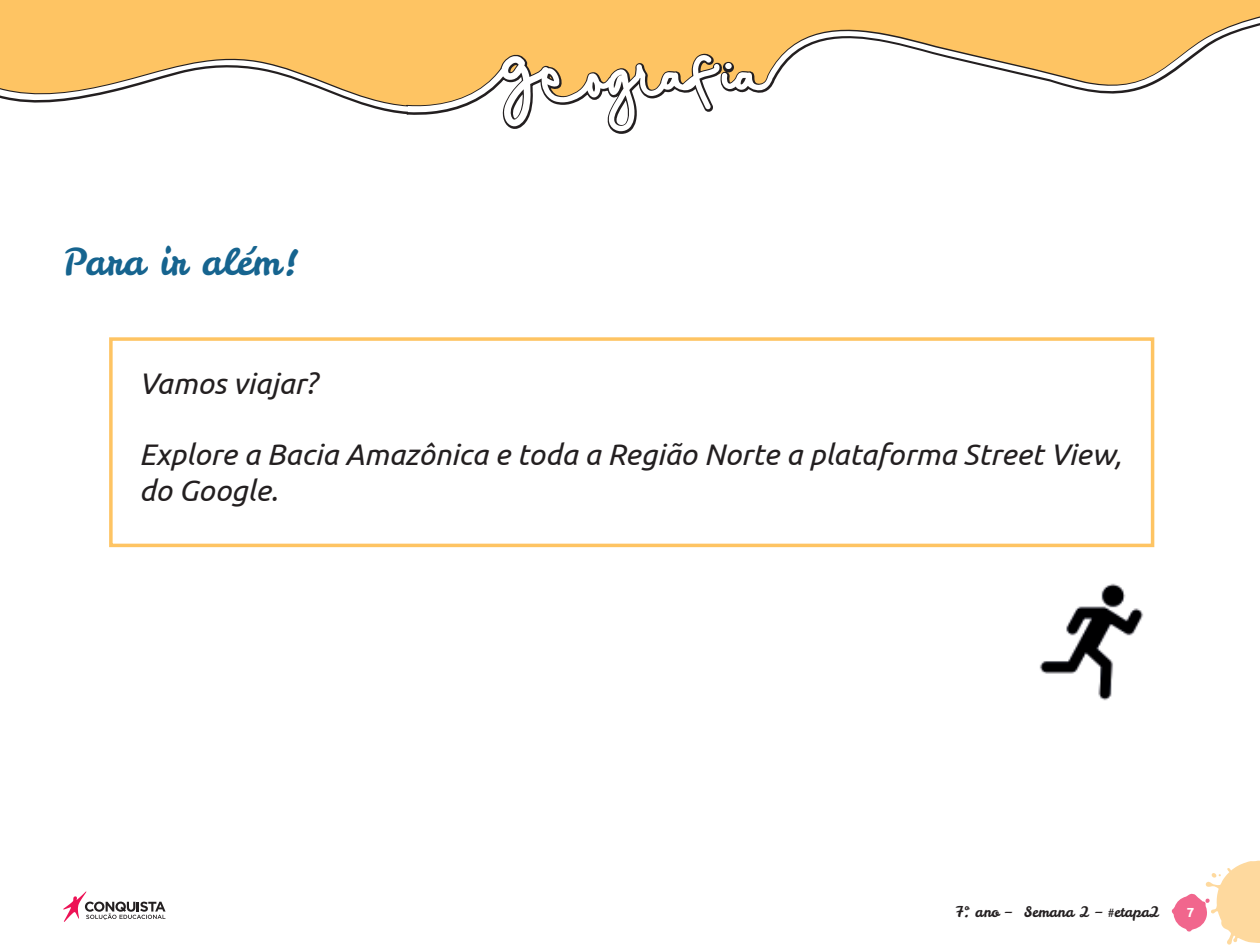
<style>
.page{position:relative;width:1260px;height:945px;background:#fff}
.page>*{position:absolute;margin:0;border:0;box-sizing:border-box;transform-origin:0 0}
.t1{font:36.75px "Leckerli One";color:#16648f}
.t2{font:italic 29.75px/35.7px "Ubuntu";color:#231f20}
.t3{font:14.35px "Leckerli One";color:#231f20}
.t4{font:700 13.12px "Ubuntu";color:#fff}
</style>
<div class="page">
<svg style="left:1172px;top:861px;width:88px;height:84px"></svg>
<svg style="left:63px;top:891px;width:103px;height:31px"></svg>
<svg style="left:0;top:0;width:1260px;height:447px"></svg>
<svg style="left:0;top:16px;width:1260px;height:115px;fill:#fec463"></svg>
<img style="left:1039px;top:583px;width:105px;height:118px">
<div style="left:109px;top:337px;width:1045px;height:210px;border:4px solid #fec463"></div>
<p class="t1" style="left:63px;top:237px;width:238px">Para ir além!</p>
<p class="t2" style="left:139px;top:365px;width:179px">Vamos viajar?</p>
<p class="t2" style="left:139px;top:436px;width:984px">Explore a Bacia Amazônica e toda a Região Norte a plataforma Street View, do Google.</p>
<p class="t3" style="left:955px;top:903px;width:206px">7º. ano – Semana 2 – #etapa2</p>
<p class="t4" style="left:1187px;top:905px;width:9px">7</p>
</div>
